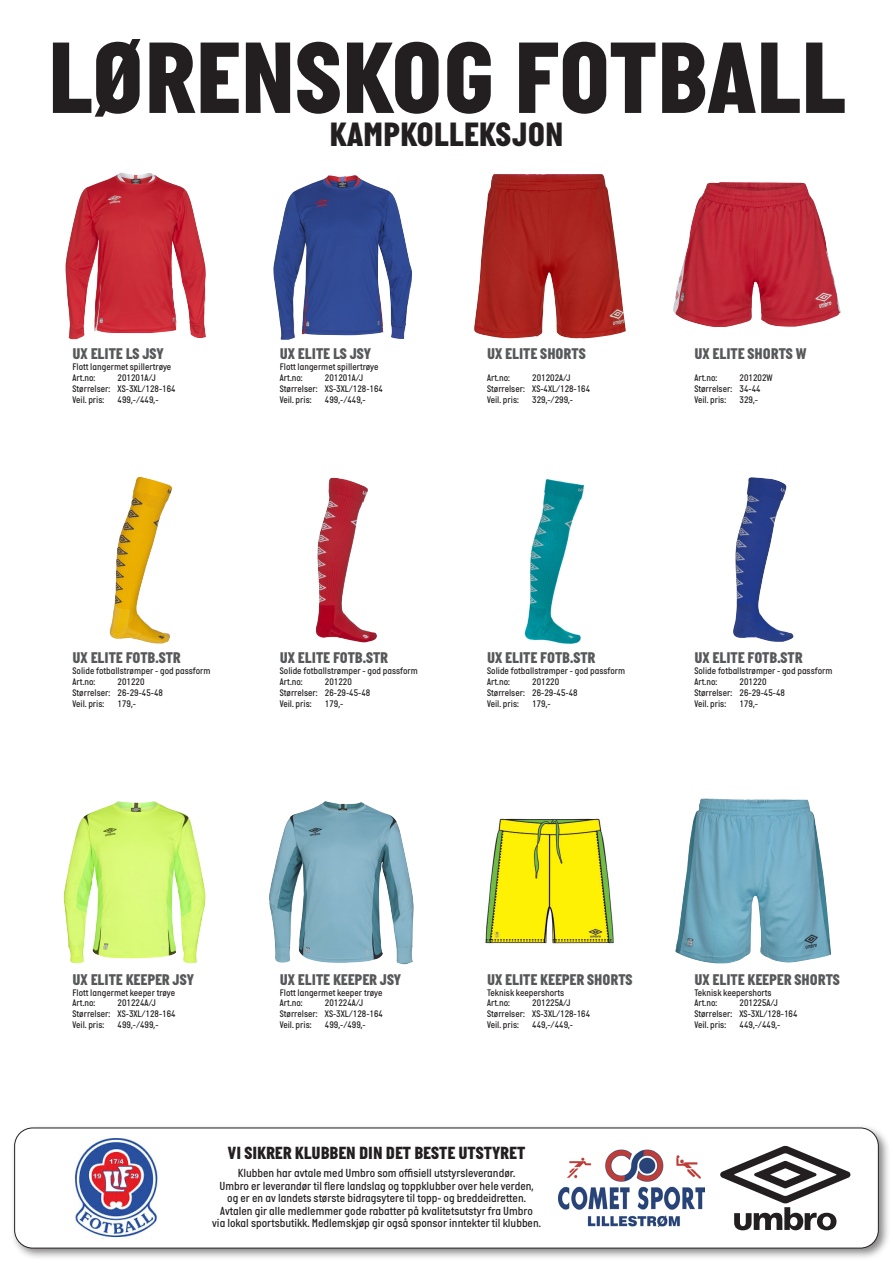
<style>
.page{position:relative;width:893px;height:1263px;background:#fff}
.page>*{position:absolute;margin:0;border:0;box-sizing:border-box;transform-origin:0 0}
.t1{font:800 103.5px "Italian Plate No 2";color:#231f20}
.t2{font:800 34.5px "Italian Plate No 2";color:#231f20}
.t3{font:800 18px "Italian Plate No 2";color:#231f20}
.t4{font:800 15.9px "Italian Plate No 2";color:#57585a}
.t5{font:500 12px/12.5px "Italian Plate No 2";color:#231f20;text-align:center}
.t6{font:500 9.75px "Italian Plate No 2";color:#231f20}
</style>
<div class="page">
<div style="left:10px;top:1124px;width:881px;height:136px;background:#231f20;opacity:.56"></div>
<div style="left:15px;top:1128px;width:863px;height:120px;background:#fff;border-radius:18px"></div>
<div style="left:14px;top:1128px;width:864px;height:120px;border:1px solid #231f20;border-radius:18px"></div>
<svg style="left:720px;top:1146px;width:130px;height:84px"></svg>
<img style="left:65px;top:173px;width:141px;height:166px">
<img style="left:273px;top:175px;width:140px;height:165px">
<img style="left:474px;top:174px;width:152px;height:165px">
<img style="left:673px;top:182px;width:168px;height:145px">
<img style="left:109px;top:477px;width:63px;height:166px">
<img style="left:315px;top:478px;width:62px;height:164px">
<img style="left:524px;top:479px;width:61px;height:165px">
<img style="left:733px;top:477px;width:61px;height:165px">
<img style="left:63px;top:801px;width:143px;height:162px">
<img style="left:269px;top:801px;width:145px;height:163px">
<img style="left:485px;top:818px;width:129px;height:126px">
<img style="left:675px;top:798px;width:156px;height:166px">
<img style="left:558px;top:1150px;width:147px;height:76px">
<img style="left:74px;top:1138px;width:84px;height:100px">
<p class="t1" style="left:47px;top:22px;width:800px">LØRENSKOG FOTBALL</p>
<p class="t2" style="left:329px;top:116px;width:236px">KAMPKOLLEKSJON</p>
<p class="t4" style="left:73px;top:345px;width:93px">UX ELITE LS JSY</p>
<p class="t6" style="left:73px;top:361px;width:100px">Flott langermet spillertrøye</p>
<p class="t6" style="left:73px;top:372px;width:24px">Art.no:</p>
<p class="t6" style="left:118px;top:372px;width:40px">201201A/J</p>
<p class="t6" style="left:73px;top:383px;width:105px">Størrelser: XS-3XL/128-164</p>
<p class="t6" style="left:73px;top:394px;width:33px">Veil. pris:</p>
<p class="t6" style="left:118px;top:394px;width:42px">499,-/449,-</p>
<p class="t4" style="left:280px;top:345px;width:93px">UX ELITE LS JSY</p>
<p class="t6" style="left:280px;top:361px;width:100px">Flott langermet spillertrøye</p>
<p class="t6" style="left:280px;top:372px;width:24px">Art.no:</p>
<p class="t6" style="left:325px;top:372px;width:40px">201201A/J</p>
<p class="t6" style="left:280px;top:383px;width:105px">Størrelser: XS-3XL/128-164</p>
<p class="t6" style="left:280px;top:394px;width:33px">Veil. pris:</p>
<p class="t6" style="left:325px;top:394px;width:42px">499,-/449,-</p>
<p class="t4" style="left:487px;top:345px;width:100px">UX ELITE SHORTS</p>
<p class="t6" style="left:487px;top:372px;width:24px">Art.no:</p>
<p class="t6" style="left:532px;top:372px;width:40px">201202A/J</p>
<p class="t6" style="left:487px;top:383px;width:105px">Størrelser: XS-4XL/128-164</p>
<p class="t6" style="left:487px;top:394px;width:33px">Veil. pris:</p>
<p class="t6" style="left:532px;top:394px;width:42px">329,-/299,-</p>
<p class="t4" style="left:694px;top:345px;width:114px">UX ELITE SHORTS W</p>
<p class="t6" style="left:694px;top:372px;width:24px">Art.no:</p>
<p class="t6" style="left:739px;top:372px;width:35px">201202W</p>
<p class="t6" style="left:694px;top:383px;width:68px">Størrelser: 34-44</p>
<p class="t6" style="left:694px;top:394px;width:33px">Veil. pris:</p>
<p class="t6" style="left:739px;top:394px;width:20px">329,-</p>
<p class="t4" style="left:73px;top:649px;width:110px">UX ELITE FOTB.STR</p>
<p class="t6" style="left:73px;top:665px;width:140px">Solide fotballstrømper - god passform</p>
<p class="t6" style="left:73px;top:676px;width:24px">Art.no:</p>
<p class="t6" style="left:118px;top:676px;width:28px">201220</p>
<p class="t6" style="left:73px;top:687px;width:92px">Størrelser: 26-29-45-48</p>
<p class="t6" style="left:73px;top:698px;width:33px">Veil. pris:</p>
<p class="t6" style="left:118px;top:698px;width:20px">179,-</p>
<p class="t4" style="left:280px;top:649px;width:110px">UX ELITE FOTB.STR</p>
<p class="t6" style="left:280px;top:665px;width:140px">Solide fotballstrømper - god passform</p>
<p class="t6" style="left:280px;top:676px;width:24px">Art.no:</p>
<p class="t6" style="left:325px;top:676px;width:28px">201220</p>
<p class="t6" style="left:280px;top:687px;width:92px">Størrelser: 26-29-45-48</p>
<p class="t6" style="left:280px;top:698px;width:33px">Veil. pris:</p>
<p class="t6" style="left:325px;top:698px;width:20px">179,-</p>
<p class="t4" style="left:487px;top:649px;width:110px">UX ELITE FOTB.STR</p>
<p class="t6" style="left:487px;top:665px;width:140px">Solide fotballstrømper - god passform</p>
<p class="t6" style="left:487px;top:676px;width:24px">Art.no:</p>
<p class="t6" style="left:532px;top:676px;width:28px">201220</p>
<p class="t6" style="left:487px;top:687px;width:92px">Størrelser: 26-29-45-48</p>
<p class="t6" style="left:487px;top:698px;width:33px">Veil. pris:</p>
<p class="t6" style="left:532px;top:698px;width:20px">179,-</p>
<p class="t4" style="left:694px;top:649px;width:110px">UX ELITE FOTB.STR</p>
<p class="t6" style="left:694px;top:665px;width:140px">Solide fotballstrømper - god passform</p>
<p class="t6" style="left:694px;top:676px;width:24px">Art.no:</p>
<p class="t6" style="left:739px;top:676px;width:28px">201220</p>
<p class="t6" style="left:694px;top:687px;width:92px">Størrelser: 26-29-45-48</p>
<p class="t6" style="left:694px;top:698px;width:33px">Veil. pris:</p>
<p class="t6" style="left:739px;top:698px;width:20px">179,-</p>
<p class="t4" style="left:73px;top:970px;width:123px">UX ELITE KEEPER JSY</p>
<p class="t6" style="left:73px;top:987px;width:104px">Flott langermet keeper trøye</p>
<p class="t6" style="left:73px;top:998px;width:24px">Art.no:</p>
<p class="t6" style="left:118px;top:998px;width:40px">201224A/J</p>
<p class="t6" style="left:73px;top:1009px;width:105px">Størrelser: XS-3XL/128-164</p>
<p class="t6" style="left:73px;top:1020px;width:33px">Veil. pris:</p>
<p class="t6" style="left:118px;top:1020px;width:42px">499,-/499,-</p>
<p class="t4" style="left:280px;top:970px;width:123px">UX ELITE KEEPER JSY</p>
<p class="t6" style="left:280px;top:987px;width:104px">Flott langermet keeper trøye</p>
<p class="t6" style="left:280px;top:998px;width:24px">Art.no:</p>
<p class="t6" style="left:325px;top:998px;width:40px">201224A/J</p>
<p class="t6" style="left:280px;top:1009px;width:105px">Størrelser: XS-3XL/128-164</p>
<p class="t6" style="left:280px;top:1020px;width:33px">Veil. pris:</p>
<p class="t6" style="left:325px;top:1020px;width:42px">499,-/499,-</p>
<p class="t4" style="left:487px;top:970px;width:147px">UX ELITE KEEPER SHORTS</p>
<p class="t6" style="left:487px;top:987px;width:79px">Teknisk keepershorts</p>
<p class="t6" style="left:487px;top:998px;width:24px">Art.no:</p>
<p class="t6" style="left:532px;top:998px;width:40px">201225A/J</p>
<p class="t6" style="left:487px;top:1009px;width:105px">Størrelser: XS-3XL/128-164</p>
<p class="t6" style="left:487px;top:1020px;width:33px">Veil. pris:</p>
<p class="t6" style="left:532px;top:1020px;width:42px">449,-/449,-</p>
<h3 class="t3" style="left:228px;top:1143px;width:299px">VI SIKRER KLUBBEN DIN DET BESTE UTSTYRET</h3>
<p class="t5" style="left:212px;top:1167px;width:330px">Klubben har avtale med Umbro som offisiell utstyrsleverandør.<br>Umbro er leverandør til flere landslag og toppklubber over hele verden,<br>og er en av landets største bidragsytere til topp- og breddeidretten.<br>Avtalen gir alle medlemmer gode rabatter på kvalitetsutstyr fra Umbro<br>via lokal sportsbutikk. Medlemskjøp gir også sponsor inntekter til klubben.</p>
<p class="t4" style="left:694px;top:970px;width:147px">UX ELITE KEEPER SHORTS</p>
<p class="t6" style="left:694px;top:987px;width:79px">Teknisk keepershorts</p>
<p class="t6" style="left:694px;top:998px;width:24px">Art.no:</p>
<p class="t6" style="left:739px;top:998px;width:40px">201225A/J</p>
<p class="t6" style="left:694px;top:1009px;width:105px">Størrelser: XS-3XL/128-164</p>
<p class="t6" style="left:694px;top:1020px;width:33px">Veil. pris:</p>
<p class="t6" style="left:739px;top:1020px;width:42px">449,-/449,-</p>
</div>
